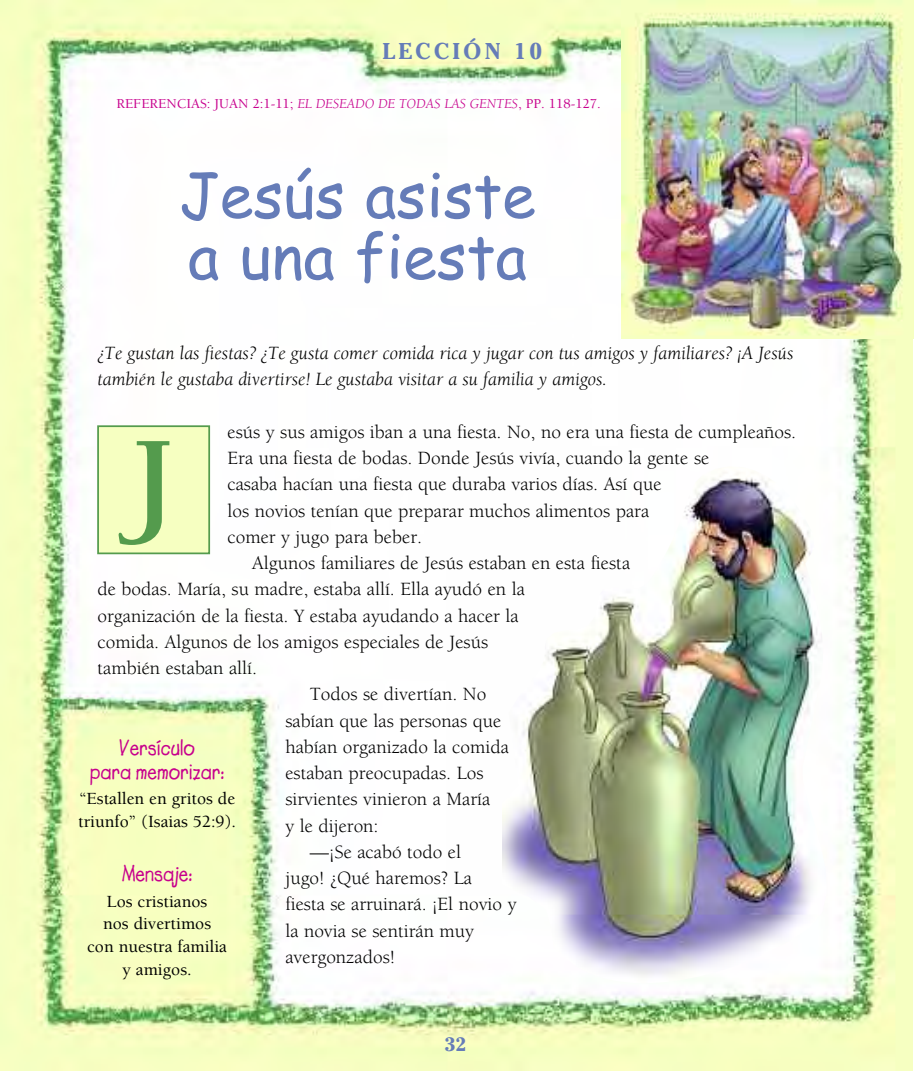
<style>
.page{position:relative;width:914px;height:1071px;background:#fff}
.page>*{position:absolute;margin:0;border:0;box-sizing:border-box;transform-origin:0 0}
.t1{font:700 126px "Berkeley";color:#549b4d}
.t2{font:61.25px/61.2px "Comic Sans MS";color:#657cb8}
.t3{font:700 22.75px/24.5px "Lemonade";color:#c7008d;text-align:center;scale:.9 1}
.t4{font:700 22.75px "Cheltenham";letter-spacing:.15em;color:#657cb8}
.t5{font:19.25px "Berkeley";color:#000}
.t6{font:italic 19.25px/26.2px "Berkeley";color:#000}
.t7{font:700 19.25px "Cheltenham";color:#657cb8}
.t8{font:500 17.5px/22.8px "Berkeley";color:#000}
.t9{font:500 14px "Berkeley";color:#c7008d}
.s1{font-weight:400;font-style:italic}
</style>
<div class="page">
<img style="left:0;top:0;width:912px;height:1071px">
<img style="left:621px;top:0;width:293px;height:339px">
<div style="left:99px;top:427px;width:109px;height:126px;background:#f6ffc1"></div>
<div style="left:97px;top:425px;width:113px;height:129px;border:2px solid #549b4d"></div>
<img style="left:502px;top:466px;width:325px;height:517px">
<p class="t4" style="left:382px;top:43px;width:161px">LECCIÓN 10</p>
<p class="t9" style="left:116px;top:98px;width:486px">REFERENCIAS: JUAN 2:1-11; <span class="s1">EL DESEADO DE TODAS LAS GENTES</span>, PP. 118-127.</p>
<h2 class="t2" style="left:179px;top:166px;width:358px">Jesús asiste a una fiesta</h2>
<p class="t6" style="left:97px;top:342px;width:697px">¿Te gustan las fiestas? ¿Te gusta comer comida rica y jugar con tus amigos y familiares? ¡A Jesús también le gustaba divertirse! Le gustaba visitar a su familia y amigos.</p>
<p class="t5" style="left:227px;top:424px;width:570px">esús y sus amigos iban a una fiesta. No, no era una fiesta de cumpleaños.</p>
<p class="t5" style="left:227px;top:451px;width:483px">Era una fiesta de bodas. Donde Jesús vivía, cuando la gente se</p>
<p class="t5" style="left:227px;top:477px;width:435px">casaba hacían una fiesta que duraba varios días. Así que</p>
<p class="t5" style="left:227px;top:503px;width:423px">los novios tenían que preparar muchos alimentos para</p>
<p class="t5" style="left:227px;top:529px;width:196px">comer y jugo para beber.</p>
<p class="t5" style="left:252px;top:556px;width:379px">Algunos familiares de Jesús estaban en esta fiesta</p>
<p class="t5" style="left:97px;top:582px;width:429px">de bodas. María, su madre, estaba allí. Ella ayudó en la</p>
<p class="t5" style="left:97px;top:608px;width:422px">organización de la fiesta. Y estaba ayudando a hacer la</p>
<p class="t5" style="left:97px;top:634px;width:392px">comida. Algunos de los amigos especiales de Jesús</p>
<p class="t5" style="left:97px;top:661px;width:161px">también estaban allí.</p>
<p class="t5" style="left:310px;top:687px;width:178px">Todos se divertían. No</p>
<p class="t5" style="left:285px;top:713px;width:217px">sabían que las personas que</p>
<p class="t5" style="left:285px;top:739px;width:225px">habían organizado la comida</p>
<p class="t5" style="left:285px;top:766px;width:200px">estaban preocupadas. Los</p>
<p class="t5" style="left:285px;top:792px;width:206px">sirvientes vinieron a María</p>
<p class="t5" style="left:285px;top:818px;width:95px">y le dijeron:</p>
<p class="t5" style="left:310px;top:844px;width:153px">—¡Se acabó todo el</p>
<p class="t5" style="left:285px;top:871px;width:188px">jugo! ¿Qué haremos? La</p>
<p class="t5" style="left:285px;top:897px;width:233px">fiesta se arruinará. ¡El novio y</p>
<p class="t5" style="left:285px;top:923px;width:190px">la novia se sentirán muy</p>
<p class="t5" style="left:285px;top:949px;width:111px">avergonzados!</p>
<h1 class="t1" style="left:131px;top:432px;width:46px">J</h1>
<p class="t3" style="left:90px;top:734px;width:151px">Versículo<br>para memorizar:</p>
<p class="t8" style="left:78px;top:789px;width:159px">“Estallen en gritos de triunfo” (Isaias 52:9).</p>
<p class="t3" style="left:122px;top:861px;width:80px">Mensaje:</p>
<p class="t8" style="left:87px;top:891px;width:141px;text-align:center">Los cristianos<br>nos divertimos<br>con nuestra familia y amigos.</p>
<p class="t7" style="left:444px;top:1037px;width:23px">32</p>
</div>
